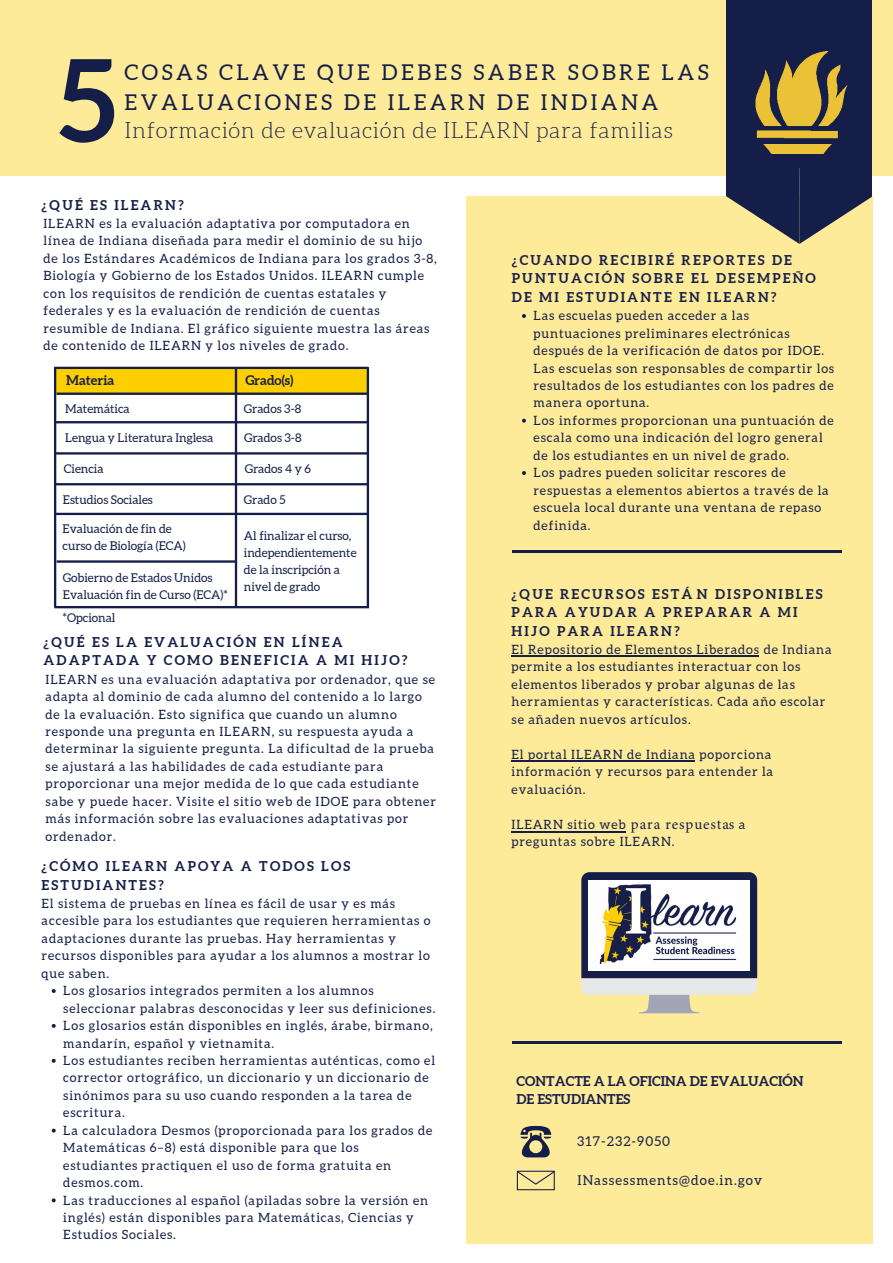
<style>
.page{position:relative;width:893px;height:1263px;background:#fff}
.page>*{position:absolute;margin:0;border:0;box-sizing:border-box;transform-origin:0 0}
.t1{font:700 114.3px "Aleo";color:#151e49}
.t2{font:300 22.2px "Aleo";letter-spacing:.03em;color:#151e49}
.t3{font:21.75px/30.2px "Aleo";letter-spacing:.16em;color:#151e49}
.t4{font:700 13.5px/18.6px "Aleo";letter-spacing:.16em;color:#151e49}
.t5{font:700 13.5px/18px "Aleo";color:#151e49}
.t6{font:13.5px "Aleo";letter-spacing:.08em;color:#151e49}
.t7{font:700 13.27px "Aleo";color:#151e49}
.t8{font:12.75px/17.5px "Aleo";letter-spacing:.07em;color:#151e49}
.t9{font:12.08px/16.9px "Aleo";color:#151e49}
.s1{font-family:"Minion Pro";font-size:15px}
</style>
<div class="page">
<div style="left:0;top:0;width:893px;height:175px;background:#feeb99"></div>
<div style="left:466px;top:197px;width:407px;height:1047px;background:#feeb99"></div>
<div style="left:726px;top:0;width:146px;height:168px;background:#151e49"></div>
<svg style="left:726px;top:168px;width:146px;height:76px"></svg>
<hr style="left:512px;top:550px;width:329px;height:2px;background:#151e49">
<img style="left:755px;top:51px;width:93px;height:102px">
<hr style="left:512px;top:1041px;width:329px;height:2px;background:#151e49">
<svg style="left:517px;top:1171px;width:38px;height:19px"></svg>
<svg style="left:520px;top:1126px;width:32px;height:31px"></svg>
<svg style="left:581px;top:872px;width:176px;height:141px"></svg>
<img style="left:589px;top:880px;width:160px;height:91px">
<svg style="left:54px;top:367px;width:315px;height:241px"></svg>
<svg style="left:52px;top:989px;width:4px;height:4px"></svg>
<svg style="left:52px;top:1024px;width:4px;height:4px"></svg>
<svg style="left:52px;top:1059px;width:4px;height:4px"></svg>
<svg style="left:52px;top:1128px;width:4px;height:4px"></svg>
<svg style="left:52px;top:1198px;width:4px;height:4px"></svg>
<svg style="left:522px;top:314px;width:4px;height:4px"></svg>
<svg style="left:522px;top:419px;width:4px;height:4px"></svg>
<svg style="left:522px;top:471px;width:4px;height:4px"></svg>
<hr style="left:511px;top:831px;width:115px;height:1px;background:#151e49">
<hr style="left:512px;top:760px;width:183px;height:1px;background:#151e49">
<hr style="left:512px;top:655px;width:247px;height:1px;background:#151e49">
<h1 class="t1" style="left:57px;top:35px;width:60px">5</h1>
<h3 class="t3" style="left:125px;top:57px;width:585px">COSAS CLAVE QUE DEBES SABER SOBRE LAS<br>EVALUACIONES DE ILEARN DE INDIANA</h3>
<h2 class="t2" style="left:125px;top:118px;width:550px">Información de evaluación de ILEARN para familias</h2>
<p class="t4" style="left:42px;top:195px;width:143px">¿QUÉ ES ILEARN?</p>
<p class="t8" style="left:43px;top:215px;width:395px">ILEARN es la evaluación adaptativa por computadora en línea de Indiana diseñada para medir el dominio de su hijo de los Estándares Académicos de Indiana para los grados 3-8, Biología y Gobierno de los Estados Unidos. ILEARN cumple con los requisitos de rendición de cuentas estatales y federales y es la evaluación de rendición de cuentas resumible de Indiana. El gráfico siguiente muestra las áreas de contenido de ILEARN y los niveles de grado.</p>
<p class="t7" style="left:66px;top:373px;width:50px">Materia</p>
<p class="t9" style="left:65px;top:401px;width:66px">Matemática</p>
<p class="t9" style="left:65px;top:429px;width:150px">Lengua y Literatura Inglesa</p>
<p class="t9" style="left:64px;top:460px;width:41px">Ciencia</p>
<p class="t7" style="left:245px;top:373px;width:50px">Grado(s)</p>
<p class="t9" style="left:244px;top:401px;width:59px">Grados 3-8</p>
<p class="t9" style="left:244px;top:429px;width:59px">Grados 3-8</p>
<p class="t9" style="left:245px;top:460px;width:68px">Grados 4 y 6</p>
<p class="t9" style="left:63px;top:491px;width:91px">Estudios Sociales</p>
<p class="t9" style="left:244px;top:491px;width:43px">Grado 5</p>
<p class="t9" style="left:63px;top:520px;width:125px">Evaluación de fin de curso de Biología (ECA)</p>
<p class="t9" style="left:244px;top:527px;width:114px">Al finalizar el curso, independientemente de la inscripción a nivel de grado</p>
<p class="t9" style="left:63px;top:570px;width:166px">Gobierno de Estados Unidos<br>Evaluación fin de Curso (ECA)*</p>
<p class="t9" style="left:63px;top:609px;width:54px">*Opcional</p>
<p class="t4" style="left:43px;top:633px;width:365px">¿QUÉ ES LA EVALUACIÓN EN LÍNEA<br>ADAPTADA Y COMO BENEFICIA A MI HIJO?</p>
<p class="t8" style="left:46px;top:670px;width:392px">ILEARN es una evaluación adaptativa por ordenador, que se adapta al dominio de cada alumno del contenido a lo largo de la evaluación. Esto significa que cuando un alumno responde una pregunta en ILEARN, su respuesta ayuda a determinar la siguiente pregunta. La dificultad de la prueba se ajustará a las habilidades de cada estudiante para proporcionar una mejor medida de lo que cada estudiante sabe y puede hacer. Visite el sitio web de IDOE para obtener más información sobre las evaluaciones adaptativas por ordenador.</p>
<p class="t4" style="left:42px;top:857px;width:310px">¿CÓMO ILEARN APOYA A TODOS LOS<br>ESTUDIANTES?</p>
<p class="t8" style="left:42px;top:895px;width:390px">El sistema de pruebas en línea es fácil de usar y es más accesible para los estudiantes que requieren herramientas o adaptaciones durante las pruebas. Hay herramientas y recursos disponibles para ayudar a los alumnos a mostrar lo que saben.</p>
<p class="t8" style="left:63px;top:982px;width:373px">Los glosarios integrados permiten a los alumnos seleccionar palabras desconocidas y leer sus definiciones.<br>Los glosarios están disponibles en inglés, árabe, birmano, mandarín, español y vietnamita.<br>Los estudiantes reciben herramientas auténticas, como el corrector ortográfico, un diccionario y un diccionario de sinónimos para su uso cuando responden a la tarea de escritura.<br>La calculadora Desmos (proporcionada para los grados de Matemáticas 6–8) está disponible para que los estudiantes practiquen el uso de forma gratuita en desmos.com.<br>Las traducciones al español (apiladas sobre la versión en inglés) están disponibles para Matemáticas, Ciencias y Estudios Sociales.</p>
<p class="t4" style="left:512px;top:251px;width:305px">¿CUANDO RECIBIRÉ REPORTES DE<br>PUNTUACIÓN SOBRE EL DESEMPEÑO<br>DE MI ESTUDIANTE EN ILEARN?</p>
<p class="t8" style="left:533px;top:307px;width:302px">Las escuelas pueden acceder a las puntuaciones preliminares electrónicas después de la verificación de datos por IDOE.<br>Las escuelas son responsables de compartir los resultados de los estudiantes con los padres de manera oportuna.<br>Los informes proporcionan una puntuación de escala como una indicación del logro general de los estudiantes en un nivel de grado.<br>Los padres pueden solicitar rescores de respuestas a elementos abiertos a través de la escuela local durante una ventana de repaso definida.</p>
<p class="t4" style="left:511px;top:584px;width:312px">¿ Q U E R E C U R S O S E S T Á N D I S P O N I B L E S<br>P A R A A Y U D A R A P R E P A R A R A M I<br>H I J O P A R A I L E A R N ?</p>
<p class="t8" style="left:511px;top:640px;width:321px">El Repositorio de Elementos Liberados de Indiana permite a los estudiantes interactuar con los elementos liberados y probar algunas de las herramientas y características. Cada año escolar se añaden nuevos artículos.</p>
<p class="t8" style="left:511px;top:745px;width:263px">El portal ILEARN de Indiana poporciona información y recursos para entender la evaluación.</p>
<p class="t8" style="left:511px;top:817px;width:235px;line-height:16.4px">ILEARN sitio web <span class="s1">para respuestas</span> a preguntas sobre ILEARN.</p>
<p class="t5" style="left:516px;top:1072px;width:288px">CONTACTE A LA OFICINA DE EVALUACIÓN<br>DE ESTUDIANTES</p>
<p class="t6" style="left:577px;top:1134px;width:94px">317-232-9050</p>
<p class="t6" style="left:577px;top:1173px;width:186px">INassessments@doe.in.gov</p>
</div>
